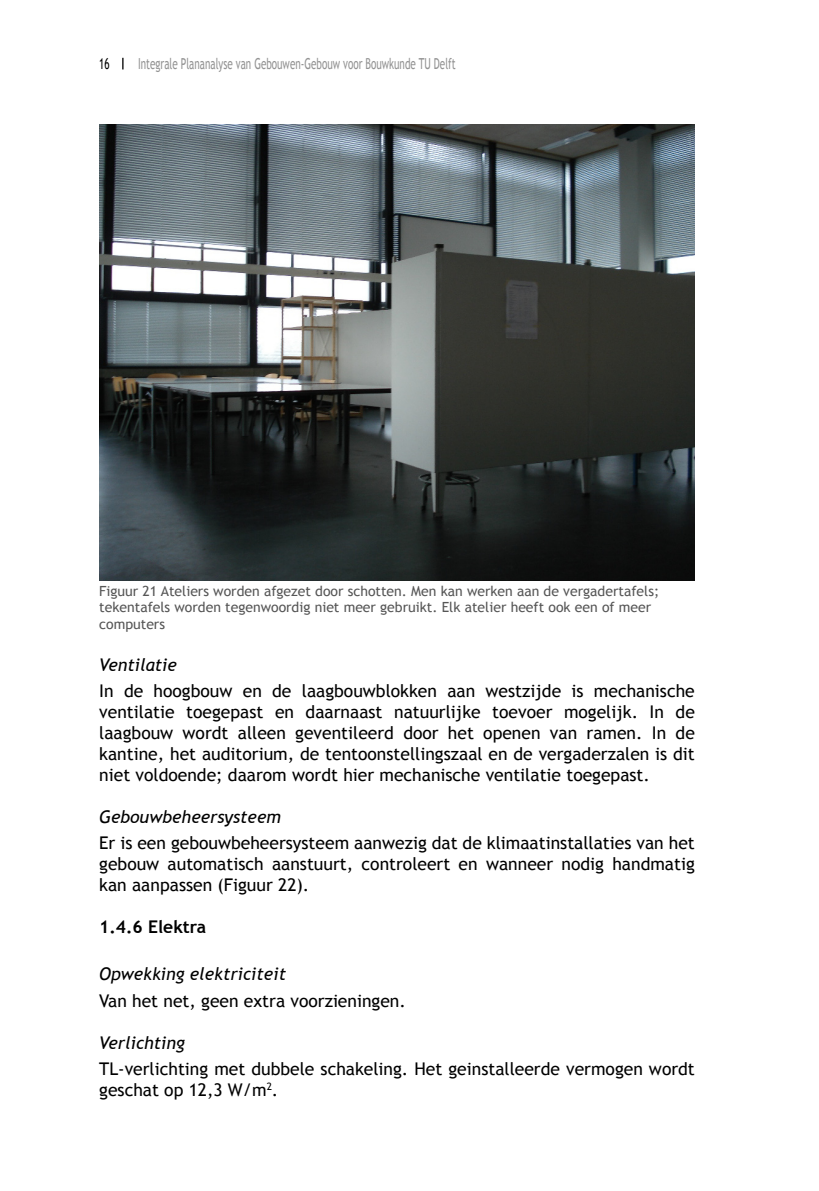
<style>
.page{position:relative;width:819px;height:1191px;background:#fff}
.page>*{position:absolute;margin:0;border:0;box-sizing:border-box;transform-origin:0 0}
.t1{font:17.5px/21px "Trebuchet MS";color:#000;text-align:justify}
.t2{font:italic 17.5px "Trebuchet MS";color:#000}
.t3{font:700 17.5px "Trebuchet MS";color:#000}
.t4{font:15.22px "Trebuchet MS";color:#939393;scale:.65 1}
.t5{font:15.22px "Trebuchet MS";color:#000;scale:.65 1}
.t6{font:14px/16.8px "Trebuchet MS";color:#565656}
</style>
<div class="page">
<img style="left:99px;top:124px;width:595px;height:456px">
<p class="t5" style="left:99px;top:55px;width:17px">16</p>
<p class="t4" style="left:138px;top:55px;width:490px">Integrale Plananalyse van Gebouwen-Gebouw voor Bouwkunde TU Delft</p>
<p class="t6" style="left:99px;top:582px;width:561px">Figuur 21 Ateliers worden afgezet door schotten. Men kan werken aan de vergadertafels; tekentafels worden tegenwoordig niet meer gebruikt. Elk atelier heeft ook een of meer computers</p>
<p class="t2" style="left:99px;top:654px;width:79px">Ventilatie</p>
<p class="t1" style="left:99px;top:680px;width:597px">In de hoogbouw en de laagbouwblokken aan westzijde is mechanische ventilatie toegepast en daarnaast natuurlijke toevoer mogelijk. In de laagbouw wordt alleen geventileerd door het openen van ramen. In de kantine, het auditorium, de tentoonstellingszaal en de vergaderzalen is dit niet voldoende; daarom wordt hier mechanische ventilatie toegepast.</p>
<p class="t2" style="left:99px;top:806px;width:183px">Gebouwbeheersysteem</p>
<p class="t1" style="left:99px;top:832px;width:597px">Er is een gebouwbeheersysteem aanwezig dat de klimaatinstallaties van het gebouw automatisch aanstuurt, controleert en wanneer nodig handmatig kan aanpassen (Figuur 22).</p>
<p class="t3" style="left:99px;top:916px;width:108px">1.4.6 Elektra</p>
<p class="t2" style="left:99px;top:963px;width:188px">Opwekking elektriciteit</p>
<p class="t1" style="left:99px;top:990px;width:308px">Van het net, geen extra voorzieningen.</p>
<p class="t2" style="left:99px;top:1032px;width:87px">Verlichting</p>
<p class="t1" style="left:99px;top:1058px;width:597px">TL-verlichting met dubbele schakeling. Het geinstalleerde vermogen wordt geschat op 12,3 W/m<sup>2</sup>.</p>
</div>
